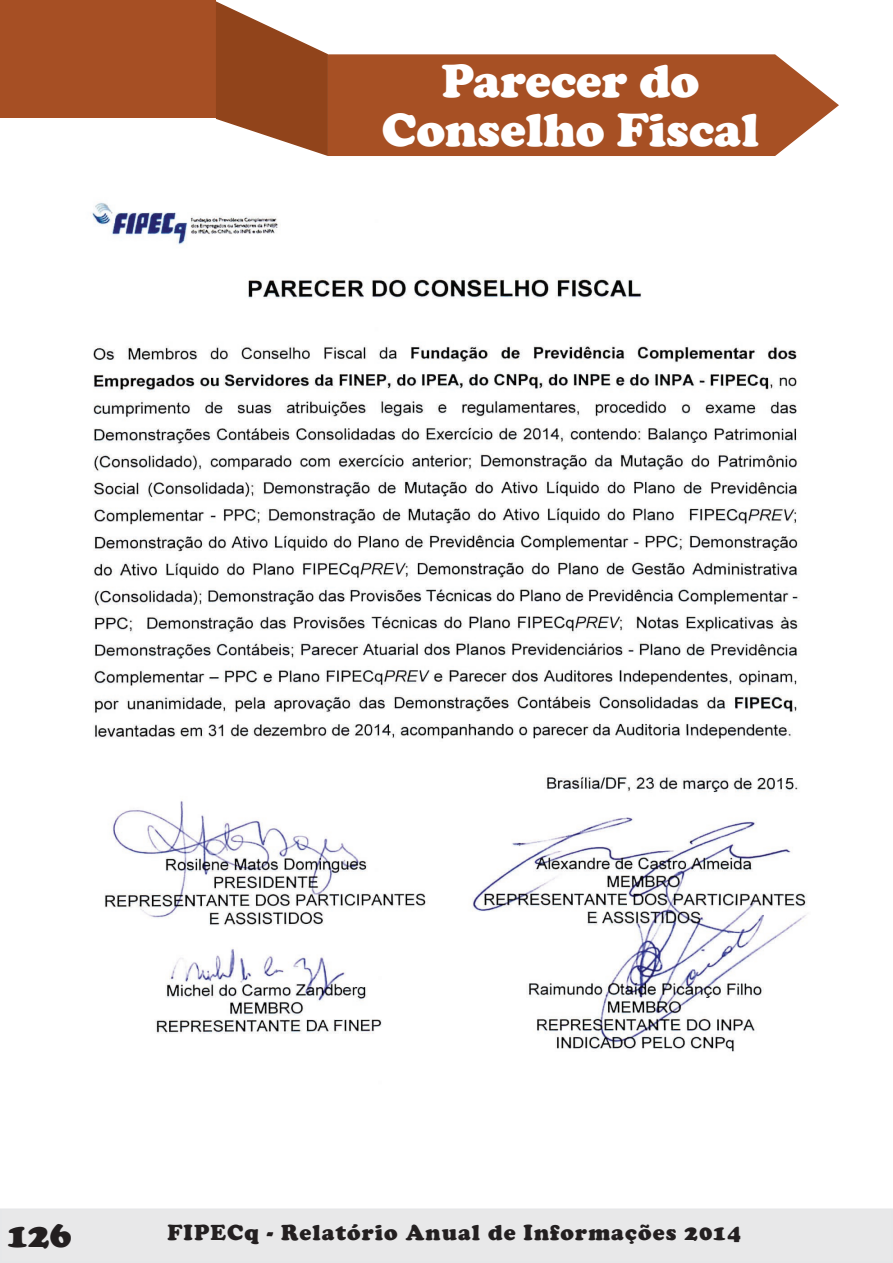
<style>
.page{position:relative;width:893px;height:1263px;background:#fff}
.page>*{position:absolute;margin:0;border:0;box-sizing:border-box;transform-origin:0 0}
.t1{font:900 48px/49.5px "Cooper";color:#fff;text-align:center}
.t2{font:900 36px "Cooper";color:#231f20}
.t3{font:900 22.5px "Cooper";letter-spacing:.05em;color:#231f20}
</style>
<div class="page">
<div style="left:1px;top:1209px;width:891px;height:53px;background:#e8e8e9"></div>
<div style="left:0;top:1208px;width:893px;height:55px;border:2px solid #e6e7e9"></div>
<svg style="left:328px;top:54px;width:511px;height:102px;background:#ac5b32"></svg>
<div style="left:0;top:0;width:216px;height:118px;background:#a64f24"></div>
<svg style="left:216px;top:1px;width:112px;height:155px"></svg>
<img style="left:92px;top:202px;width:715px;height:850px">
<h1 class="t1" style="left:382px;top:56px;width:379px">Parecer do<br>Conselho Fiscal</h1>
<h2 class="t2" style="left:7px;top:1214px;width:66px">126</h2>
<p class="t3" style="left:168px;top:1219px;width:575px">FIPECq - Relatório Anual de Informações 2014</p>
</div>
